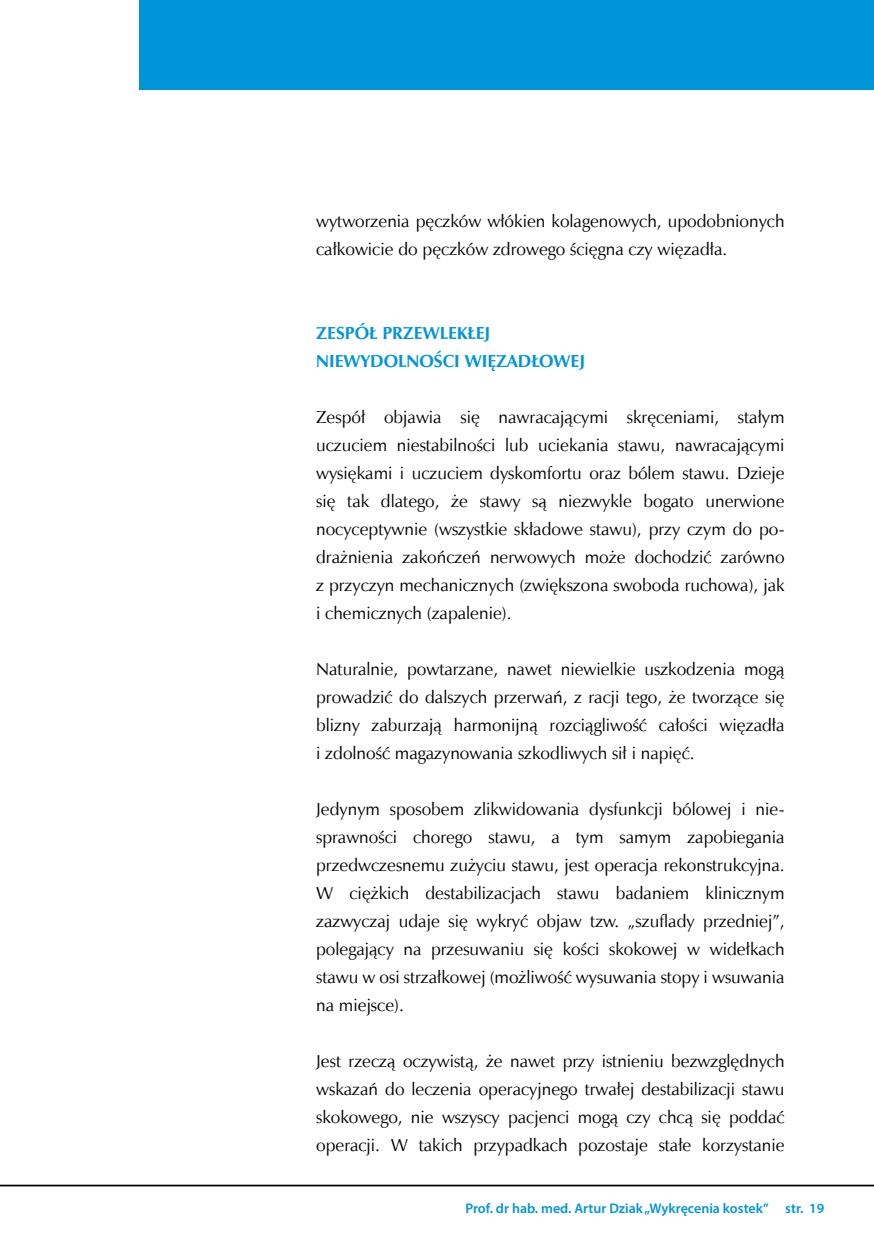
<style>
.page{position:relative;width:874px;height:1241px;background:#fff}
.page>*{position:absolute;margin:0;border:0;box-sizing:border-box;transform-origin:0 0}
.t1{font:17.5px/28px "Zapf Humnst EU";color:#000;text-align:justify}
.t2{font:700 17.5px/28px "Zapf Humnst EU";color:#0095da}
.t3{font:600 14px "Myriad Pro";color:#0095da}
</style>
<div class="page">
<hr style="left:0;top:1184px;width:873px;height:2px;background:#000">
<div style="left:139px;top:0;width:734px;height:89px;background:#0095da"></div>
<p class="t1" style="left:316px;top:207px;width:469px">wytworzenia pęczków włókien kolagenowych, upodobnionych całkowicie do pęczków zdrowego ścięgna czy więzadła.</p>
<p class="t2" style="left:316px;top:319px;width:270px">ZESPÓŁ PRZEWLEKŁEJ<br>NIEWYDOLNOŚCI WIĘZADŁOWEJ</p>
<p class="t1" style="left:316px;top:403px;width:469px">Zespół objawia się nawracającymi skręceniami, stałym uczuciem niestabilności lub uciekania stawu, nawracającymi wysiękami i uczuciem dyskomfortu oraz bólem stawu. Dzieje się tak dlatego, że stawy są niezwykle bogato unerwione nocyceptywnie (wszystkie składowe stawu), przy czym do po&shy;drażnienia zakończeń nerwowych może dochodzić zarówno z przyczyn mechanicznych (zwiększona swoboda ruchowa), jak i chemicznych (zapalenie).</p>
<p class="t1" style="left:316px;top:655px;width:469px">Naturalnie, powtarzane, nawet niewielkie uszkodzenia mogą prowadzić do dalszych przerwań, z racji tego, że tworzące się blizny zaburzają harmonijną rozciągliwość całości więzadła i zdolność magazynowania szkodliwych sił i napięć.</p>
<p class="t1" style="left:316px;top:795px;width:469px">Jedynym sposobem zlikwidowania dysfunkcji bólowej i nie&shy;sprawności chorego stawu, a tym samym zapobiegania przedwczesnemu zużyciu stawu, jest operacja rekonstrukcyjna.<br>W ciężkich destabilizacjach stawu badaniem klinicznym zazwyczaj udaje się wykryć objaw tzw. „szuflady przedniej”, polegający na przesuwaniu się kości skokowej w widełkach stawu w osi strzałkowej (możliwość wysuwania stopy i wsuwania na miejsce).</p>
<p class="t1" style="left:316px;top:1047px;width:469px">Jest rzeczą oczywistą, że nawet przy istnieniu bezwzględnych wskazań do leczenia operacyjnego trwałej destabilizacji stawu skokowego, nie wszyscy pacjenci mogą czy chcą się poddać operacji. W takich przypadkach pozostaje stałe korzystanie</p>
<p class="t3" style="left:465px;top:1199px;width:360px">Prof. dr hab. med. Artur Dziak „Wykręcenia kostek” str. 19</p>
</div>
